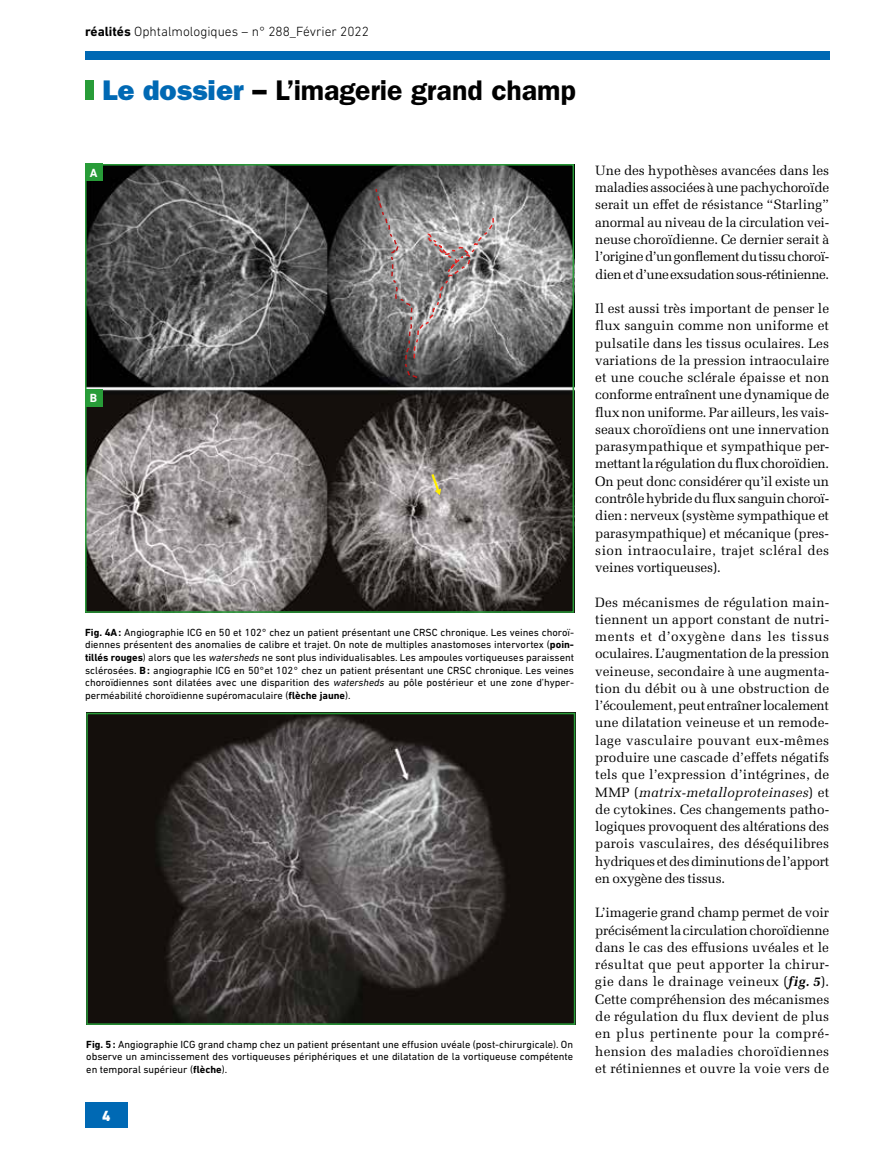
<style>
.page{position:relative;width:893px;height:1149px;background:#fff}
.page>*{position:absolute;margin:0;border:0;box-sizing:border-box;transform-origin:0 0}
.t1{font:600 28.5px "ITC Franklin Gothic Std";letter-spacing:-.005em;color:#000}
.t2{font:800 15px "DIN Next LT Pro";color:#fff}
.t3{font:13.5px/17.2px "Melior";letter-spacing:-.015em;color:#000;text-align:justify}
.t4{font:300 13.5px "DIN Next LT Pro";color:#000}
.t5{font:700 12px "DIN Next LT Pro";color:#fff}
.t6{font:10.5px/12.6px "DIN Next LT Pro";color:#000;text-align:justify}
.s1{font-weight:700}
.s2{font-family:"ITC Franklin Gothic Std Hvy";font-weight:400;color:#0069b4}
.s3{font-family:"ITC Franklin Gothic Std Hvy";font-weight:400}
.s4{font-style:italic}
.s5{font-weight:700;font-style:italic}
</style>
<div class="page">
<div style="left:85px;top:51px;width:744px;height:9px;background:#0069b4"></div>
<div style="left:85px;top:81px;width:9px;height:19px;background:#289c38"></div>
<div style="left:85px;top:1101px;width:43px;height:26px;background:#0069b4"></div>
<img style="left:88px;top:167px;width:483px;height:442px">
<svg style="left:375px;top:185px;width:120px;height:194px;background:#878484"></svg>
<svg style="left:430px;top:471px;width:11px;height:24px"></svg>
<div style="left:85px;top:164px;width:489px;height:448px;border:2px solid #289c38"></div>
<div style="left:85px;top:164px;width:17px;height:17px;background:#289c38"></div>
<div style="left:85px;top:389px;width:17px;height:17px;background:#289c38"></div>
<img style="left:89px;top:715px;width:483px;height:306px">
<div style="left:86px;top:712px;width:489px;height:312px;border:2px solid #289c38"></div>
<p class="t4" style="left:85px;top:23px;width:285px"><span class="s1">réalités</span> Ophtalmologiques – n° 288_Février 2022</p>
<h1 class="t1" style="left:102px;top:74px;width:475px"><span class="s2">Le dossier</span> <span class="s3">–</span> L’imagerie grand champ</h1>
<p class="t5" style="left:90px;top:166px;width:9px">A</p>
<p class="t5" style="left:90px;top:391px;width:9px">B</p>
<p class="t6" style="left:85px;top:625px;width:491px"><span class="s1">Fig. 4A:</span> Angiographie ICG en 50 et 102° chez un patient présentant une CRSC chronique. Les veines choroï&shy;diennes présentent des anomalies de calibre et trajet. On note de multiples anastomoses intervortex (<span class="s1">poin&shy;tillés rouges</span>) alors que les <span class="s4">watersheds</span> ne sont plus individualisables. Les ampoules vortiqueuses paraissent sclérosées. <span class="s1">B:</span> angiographie ICG en 50°et 102° chez un patient présentant une CRSC chronique. Les veines choroïdiennes sont dilatées avec une disparition des <span class="s4">watersheds</span> au pôle postérieur et une zone d’hyper&shy;perméabilité choroïdienne supéromaculaire (<span class="s1">flèche jaune</span>).</p>
<p class="t6" style="left:86px;top:1037px;width:488px"><span class="s1">Fig. 5:</span> Angiographie ICG grand champ chez un patient présentant une effusion uvéale (post-chirurgicale). On observe un amincissement des vortiqueuses périphériques et une dilatation de la vortiqueuse compétente en temporal supérieur (<span class="s1">flèche</span>).</p>
<p class="t2" style="left:102px;top:1106px;width:10px">4</p>
<p class="t3" style="left:595px;top:162px;width:236px">Une des hypothèses avancées dans les maladies associées à une pachychoroïde serait un effet de résistance “Starling” anormal au niveau de la circulation vei&shy;neuse choroïdienne. Ce dernier serait à l’origine d’un gonflement du tissu choroï&shy;dien et d’une exsudation sous-rétinienne.</p>
<p class="t3" style="left:595px;top:300px;width:236px">Il est aussi très important de penser le flux sanguin comme non uniforme et pulsatile dans les tissus oculaires. Les variations de la pression intraoculaire et une couche sclérale épaisse et non conforme entraînent une dynamique de flux non uniforme. Par ailleurs, les vais&shy;seaux choroïdiens ont une innervation parasympathique et sympathique per&shy;mettant la régulation du flux choroïdien.<br>On peut donc considérer qu’il existe un contrôle hybride du flux sanguin choroï&shy;dien: nerveux (système sympathique et parasympathique) et mécanique (pres&shy;sion intraoculaire, trajet scléral des veines vortiqueuses).</p>
<p class="t3" style="left:595px;top:593px;width:236px">Des mécanismes de régulation main&shy;tiennent un apport constant de nutri&shy;ments et d’oxygène dans les tissus oculaires. L’augmentation de la pression veineuse, secondaire à une augmenta&shy;tion du débit ou à une obstruction de l’écoulement, peut entraîner localement une dilatation veineuse et un remode&shy;lage vasculaire pouvant eux-mêmes produire une cascade d’effets négatifs tels que l’expression d’intégrines, de MMP (<span class="s4">matrix-metalloproteinases</span>) et de cytokines. Ces changements patho&shy;logiques provoquent des altérations des parois vasculaires, des déséquilibres hydriques et des diminutions de l’apport en oxygène des tissus.</p>
<p class="t3" style="left:595px;top:903px;width:235px">L’imagerie grand champ permet de voir précisément la circulation choroïdienne dans le cas des effusions uvéales et le résultat que peut apporter la chirur&shy;gie dans le drainage veineux (<span class="s5">fig. 5</span>).<br>Cette compréhension des mécanismes de régulation du flux devient de plus en plus pertinente pour la compré&shy;hension des maladies choroïdiennes et rétiniennes et ouvre la voie vers de</p>
</div>
